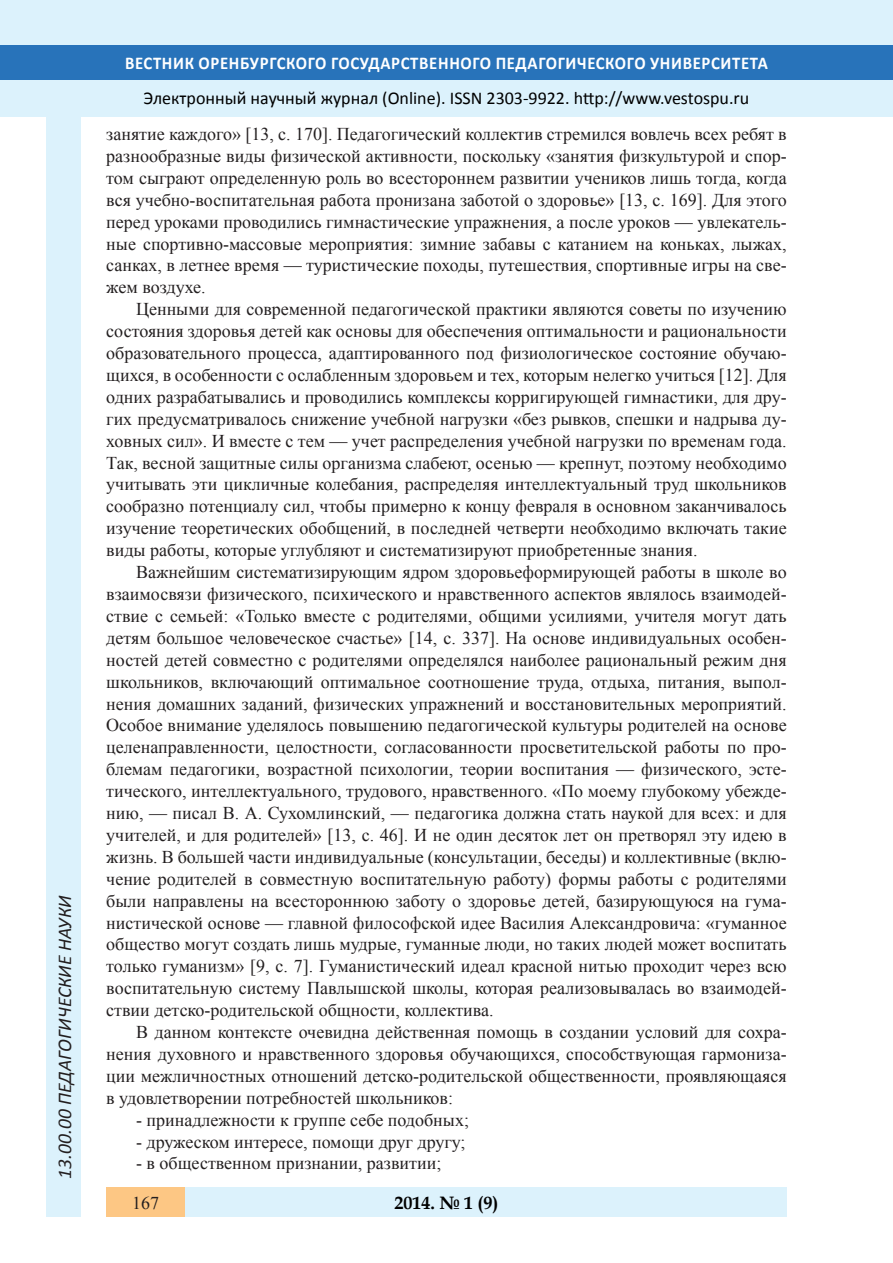
<style>
.page{position:relative;width:893px;height:1263px;background:#fff}
.page>*{position:absolute;margin:0;border:0;box-sizing:border-box;transform-origin:0 0}
.t1{font:italic 19.5px "Calibri";color:#231f20}
.Стиль2{font:18px/21.9px "Times New Roman";color:#231f20;text-align:justify}
.t2{font:18px "Calibri";color:#000}
.t3{font:700 18px "Calibri";letter-spacing:.04em;color:#fff;scale:.93 1}
.t4{font:700 18px "Book Antiqua";color:#000}
</style>
<div class="page">
<div style="left:0;top:0;width:893px;height:116px;background:#dcf2fc"></div>
<div style="left:0;top:45px;width:893px;height:34px;background:#2873ba"></div>
<div style="left:47px;top:116px;width:34px;height:1101px;background:#dcf2fc"></div>
<div style="left:106px;top:1188px;width:681px;height:29px;background:#dcf2fc"></div>
<div style="left:106px;top:1188px;width:79px;height:29px;background:#fdc784"></div>
<p class="t1" style="left:51px;top:1179px;width:285px;rotate:-90deg">13.00.00 ПЕДАГОГИЧЕСКИЕ НАУКИ</p>
<p class="t3" style="left:125px;top:51px;width:693px">ВЕСТНИК ОРЕНБУРГСКОГО ГОСУДАРСТВЕННОГО ПЕДАГОГИЧЕСКОГО УНИВЕРСИТЕТА</p>
<p class="t2" style="left:144px;top:86px;width:607px">Электронный научный журнал (Online). ISSN 2303-9922. http://www.vestospu.ru</p>
<p class="Стиль2" style="left:106px;top:123px;width:682px">занятие каждого» [13, с. 170]. Педагогический коллектив стремился вовлечь всех ребят в разнообразные виды физической активности, поскольку «занятия физкультурой и спор&shy;том сыграют определенную роль во всестороннем развитии учеников лишь тогда, когда вся учебно-воспитательная работа пронизана заботой о здоровье» [13, с. 169]. Для этого перед уроками проводились гимнастические упражнения, а после уроков — увлекатель&shy;ные спортивно-массовые мероприятия: зимние забавы с катанием на коньках, лыжах, санках, в летнее время — туристические походы, путешествия, спортивные игры на све&shy;жем воздухе.</p>
<p class="Стиль2" style="left:106px;top:298px;width:682px;text-indent:30px">Ценными для современной педагогической практики являются советы по изучению состояния здоровья детей как основы для обеспечения оптимальности и рациональности образовательного процесса, адаптированного под физиологическое состояние обучаю&shy;щихся, в особенности с ослабленным здоровьем и тех, которым нелегко учиться [12]. Для одних разрабатывались и проводились комплексы корригирующей гимнастики, для дру&shy;гих предусматривалось снижение учебной нагрузки «без рывков, спешки и надрыва ду&shy;ховных сил». И вместе с тем — учет распределения учебной нагрузки по временам года.<br>Так, весной защитные силы организма слабеют, осенью — крепнут, поэтому необходимо учитывать эти цикличные колебания, распределяя интеллектуальный труд школьников сообразно потенциалу сил, чтобы примерно к концу февраля в основном заканчивалось изучение теоретических обобщений, в последней четверти необходимо включать такие виды работы, которые углубляют и систематизируют приобретенные знания.</p>
<p class="Стиль2" style="left:106px;top:561px;width:682px;text-indent:30px">Важнейшим систематизирующим ядром здоровьеформирующей работы в школе во взаимосвязи физического, психического и нравственного аспектов являлось взаимодей&shy;ствие с семьей: «Только вместе с родителями, общими усилиями, учителя могут дать детям большое человеческое счастье» [14, с. 337]. На основе индивидуальных особен&shy;ностей детей совместно с родителями определялся наиболее рациональный режим дня школьников, включающий оптимальное соотношение труда, отдыха, питания, выпол&shy;нения домашних заданий, физических упражнений и восстановительных мероприятий.<br>Особое внимание уделялось повышению педагогической культуры родителей на основе целенаправленности, целостности, согласованности просветительской работы по про&shy;блемам педагогики, возрастной психологии, теории воспитания — физического, эсте&shy;тического, интеллектуального, трудового, нравственного. «По моему глубокому убежде&shy;нию, — писал В. А. Сухомлинский, — педагогика должна стать наукой для всех: и для учителей, и для родителей» [13, с. 46]. И не один десяток лет он претворял эту идею в жизнь. В большей части индивидуальные (консультации, беседы) и коллективные (вклю&shy;чение родителей в совместную воспитательную работу) формы работы с родителями были направлены на всестороннюю заботу о здоровье детей, базирующуюся на гума&shy;нистической основе — главной философской идее Василия Александровича: «гуманное общество могут создать лишь мудрые, гуманные люди, но таких людей может воспитать только гуманизм» [9, с. 7]. Гуманистический идеал красной нитью проходит через всю воспитательную систему Павлышской школы, которая реализовывалась во взаимодей&shy;ствии детско-родительской общности, коллектива.</p>
<p class="Стиль2" style="left:106px;top:1021px;width:682px;text-indent:30px">В данном контексте очевидна действенная помощь в создании условий для сохра&shy;нения духовного и нравственного здоровья обучающихся, способствующая гармониза&shy;ции межличностных отношений детско-родительской общественности, проявляющаяся в удовлетворении потребностей школьников:</p>
<p class="Стиль2" style="left:136px;top:1108px;width:334px">- принадлежности к группе себе подобных;</p>
<p class="Стиль2" style="left:136px;top:1130px;width:331px">- дружеском интересе, помощи друг другу;</p>
<p class="Стиль2" style="left:136px;top:1152px;width:307px">- в общественном признании, развитии;</p>
<p class="Стиль2" style="left:132px;top:1191px;width:28px">167</p>
<p class="t4" style="left:394px;top:1190px;width:106px">2014. № 1 (9)</p>
</div>
